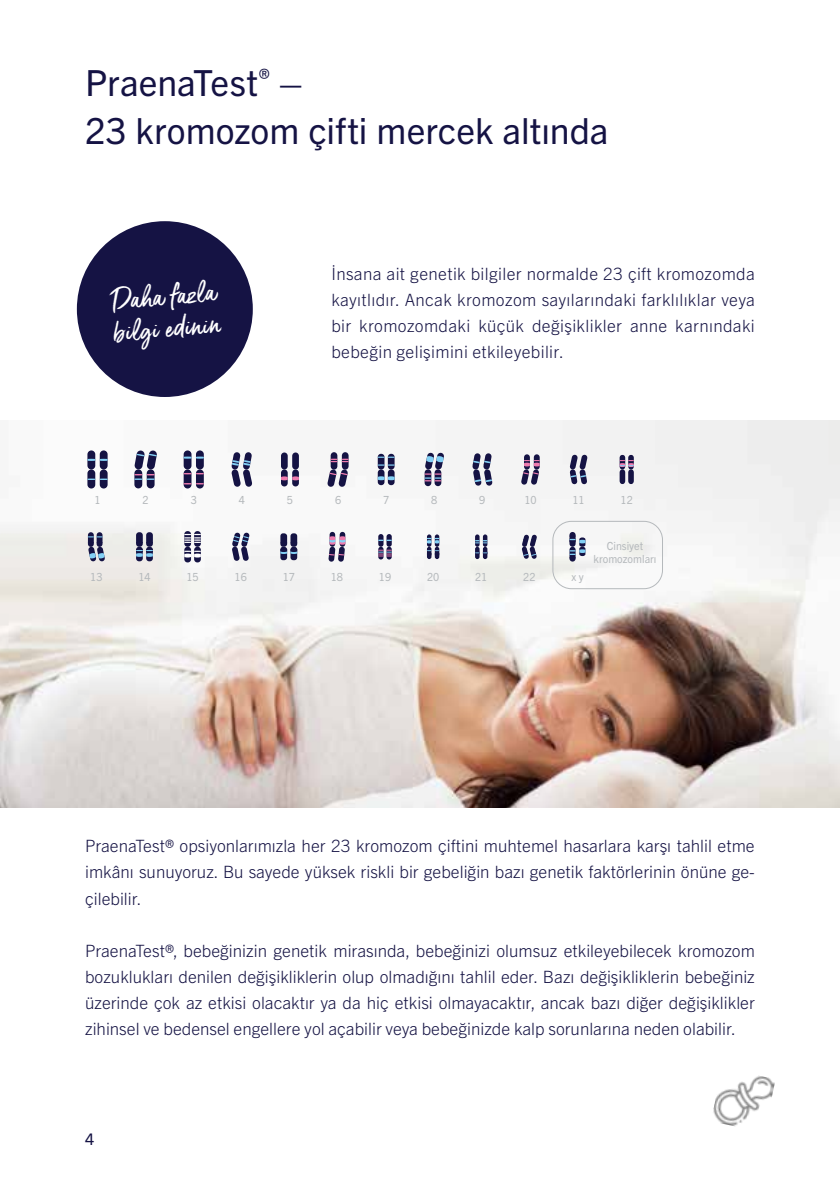
<style>
.page{position:relative;width:840px;height:1191px;background:#fff}
.page>*{position:absolute;margin:0;border:0;box-sizing:border-box;transform-origin:0 0}
.t1{font:36px/48px "Trade Gothic Next LT Pro";color:#151344}
.t2{font:28px/32px "Gotcha Standup HD";color:#fff}
.t3{font:300 17px/26px "Trade Gothic Next LT Pro";color:#151344;text-align:justify}
.t4{font:16px "Trade Gothic Next LT Pro";color:#151344}
.t5{font:11.2px/13.2px "Trade Gothic Next LT Pro";color:#b5b9bc;text-align:center;scale:.95 1}
</style>
<div class="page">
<img style="left:0;top:420px;width:839px;height:387px">
<img style="left:713px;top:1075px;width:62px;height:52px">
<div style="left:77px;top:221px;width:176px;height:176px;background:#151344;border-radius:50%"></div>
<div style="left:619px;top:455px;width:6px;height:14px;background:#151344;border-radius:3px"></div>
<div style="left:619px;top:469px;width:6px;height:15px;background:#151344;border-radius:3px"></div>
<div style="left:628px;top:455px;width:5px;height:14px;background:#151344;border-radius:3px"></div>
<div style="left:628px;top:469px;width:5px;height:15px;background:#151344;border-radius:3px"></div>
<svg style="left:619px;top:460px;width:14px;height:7px"></svg>
<div style="left:87px;top:450px;width:8px;height:19px;background:#151344;border-radius:4px"></div>
<div style="left:87px;top:469px;width:8px;height:19px;background:#151344;border-radius:4px"></div>
<div style="left:100px;top:450px;width:7px;height:19px;background:#151344;border-radius:4px"></div>
<svg style="left:87px;top:459px;width:20px;height:2px"></svg>
<div style="left:100px;top:469px;width:7px;height:19px;background:#151344;border-radius:4px"></div>
<svg style="left:87px;top:478px;width:20px;height:2px"></svg>
<div style="left:134px;top:469px;width:8px;height:19px;background:#151344;border-radius:4px"></div>
<div style="left:147px;top:469px;width:7px;height:19px;background:#151344;border-radius:4px"></div>
<svg style="left:134px;top:450px;width:23px;height:30px"></svg>
<div style="left:377px;top:454px;width:7px;height:15px;background:#151344;border-radius:3px"></div>
<div style="left:377px;top:469px;width:7px;height:16px;background:#151344;border-radius:3px"></div>
<div style="left:387px;top:454px;width:7px;height:15px;background:#151344;border-radius:3px"></div>
<div style="left:387px;top:469px;width:7px;height:16px;background:#151344;border-radius:3px"></div>
<svg style="left:377px;top:476px;width:17px;height:4px"></svg>
<svg style="left:377px;top:464px;width:17px;height:2px"></svg>
<svg style="left:377px;top:456px;width:17px;height:2px"></svg>
<div style="left:281px;top:452px;width:6px;height:17px;background:#151344;border-radius:3px"></div>
<div style="left:281px;top:469px;width:6px;height:17px;background:#151344;border-radius:3px"></div>
<div style="left:292px;top:452px;width:7px;height:17px;background:#151344;border-radius:3px"></div>
<div style="left:292px;top:469px;width:7px;height:17px;background:#151344;border-radius:3px"></div>
<svg style="left:281px;top:476px;width:18px;height:4px"></svg>
<svg style="left:424px;top:469px;width:7px;height:17px"></svg>
<svg style="left:434px;top:469px;width:7px;height:17px"></svg>
<svg style="left:424px;top:452px;width:20px;height:29px"></svg>
<div style="left:330px;top:452px;width:7px;height:17px;background:#151344;border-radius:3px"></div>
<div style="left:341px;top:452px;width:7px;height:17px;background:#151344;border-radius:3px"></div>
<svg style="left:327px;top:469px;width:21px;height:18px"></svg>
<svg style="left:330px;top:458px;width:18px;height:4px"></svg>
<div style="left:523px;top:454px;width:6px;height:15px;background:#151344;border-radius:3px"></div>
<div style="left:533px;top:454px;width:6px;height:15px;background:#151344;border-radius:3px"></div>
<svg style="left:520px;top:460px;width:19px;height:25px"></svg>
<svg style="left:231px;top:452px;width:21px;height:35px"></svg>
<svg style="left:569px;top:454px;width:18px;height:30px"></svg>
<svg style="left:472px;top:453px;width:20px;height:33px"></svg>
<div style="left:183px;top:450px;width:8px;height:19px;background:#151344;border-radius:4px"></div>
<div style="left:196px;top:450px;width:8px;height:19px;background:#151344;border-radius:4px"></div>
<svg style="left:183px;top:469px;width:8px;height:19px"></svg>
<svg style="left:196px;top:469px;width:8px;height:19px"></svg>
<svg style="left:183px;top:456px;width:21px;height:3px"></svg>
<svg style="left:183px;top:473px;width:21px;height:1px"></svg>
<svg style="left:183px;top:483px;width:21px;height:1px"></svg>
<svg style="left:194px;top:531px;width:7px;height:16px"></svg>
<svg style="left:194px;top:547px;width:7px;height:15px"></svg>
<svg style="left:184px;top:531px;width:7px;height:16px"></svg>
<svg style="left:184px;top:547px;width:7px;height:15px"></svg>
<svg style="left:184px;top:550px;width:17px;height:7px"></svg>
<svg style="left:184px;top:534px;width:17px;height:9px"></svg>
<div style="left:136px;top:532px;width:7px;height:15px;background:#151344;border-radius:3px"></div>
<div style="left:136px;top:547px;width:7px;height:14px;background:#151344;border-radius:3px"></div>
<div style="left:146px;top:532px;width:7px;height:15px;background:#151344;border-radius:3px"></div>
<div style="left:146px;top:547px;width:7px;height:14px;background:#151344;border-radius:3px"></div>
<svg style="left:136px;top:542px;width:17px;height:15px"></svg>
<svg style="left:232px;top:532px;width:17px;height:29px"></svg>
<div style="left:88px;top:532px;width:6px;height:15px;background:#151344;border-radius:3px"></div>
<div style="left:97px;top:532px;width:5px;height:15px;background:#151344;border-radius:3px"></div>
<svg style="left:88px;top:536px;width:17px;height:25px"></svg>
<div style="left:280px;top:533px;width:7px;height:14px;background:#151344;border-radius:3px"></div>
<div style="left:280px;top:547px;width:7px;height:13px;background:#151344;border-radius:3px"></div>
<div style="left:290px;top:533px;width:7px;height:14px;background:#151344;border-radius:3px"></div>
<div style="left:290px;top:547px;width:7px;height:13px;background:#151344;border-radius:3px"></div>
<svg style="left:280px;top:542px;width:17px;height:12px"></svg>
<div style="left:329px;top:532px;width:6px;height:15px;background:#151344;border-radius:3px"></div>
<div style="left:339px;top:532px;width:6px;height:15px;background:#151344;border-radius:3px"></div>
<svg style="left:328px;top:536px;width:17px;height:25px"></svg>
<svg style="left:426px;top:534px;width:5px;height:13px"></svg>
<div style="left:426px;top:547px;width:5px;height:12px;background:#151344;border-radius:2px"></div>
<svg style="left:434px;top:534px;width:5px;height:13px"></svg>
<div style="left:434px;top:547px;width:5px;height:12px;background:#151344;border-radius:2px"></div>
<svg style="left:426px;top:538px;width:13px;height:5px"></svg>
<svg style="left:426px;top:550px;width:13px;height:6px"></svg>
<svg style="left:475px;top:534px;width:4px;height:13px"></svg>
<svg style="left:475px;top:547px;width:4px;height:12px"></svg>
<svg style="left:482px;top:534px;width:5px;height:13px"></svg>
<div style="left:482px;top:547px;width:5px;height:12px;background:#151344;border-radius:2px"></div>
<svg style="left:475px;top:540px;width:12px;height:3px"></svg>
<svg style="left:475px;top:551px;width:12px;height:3px"></svg>
<div style="left:378px;top:534px;width:5px;height:13px;background:#151344;border-radius:3px"></div>
<svg style="left:378px;top:547px;width:5px;height:12px"></svg>
<div style="left:386px;top:534px;width:5px;height:13px;background:#151344;border-radius:3px"></div>
<svg style="left:378px;top:539px;width:13px;height:2px"></svg>
<svg style="left:386px;top:547px;width:5px;height:12px"></svg>
<svg style="left:378px;top:550px;width:13px;height:6px"></svg>
<svg style="left:521px;top:534px;width:15px;height:25px"></svg>
<div style="left:569px;top:532px;width:6px;height:15px;background:#151344;border-radius:3px"></div>
<div style="left:569px;top:547px;width:6px;height:14px;background:#151344;border-radius:3px"></div>
<svg style="left:569px;top:535px;width:16px;height:23px"></svg>
<div style="left:552px;top:521px;width:110px;height:68px;border:1px solid #b5b9bc;border-radius:19px"></div>
<h1 class="t1" style="left:85px;top:56px;width:524px">PraenaTest<sup>®</sup> –<br>23 kromozom çifti mercek altında</h1>
<h2 class="t2" style="left:109px;top:286px;width:109px;rotate:-5deg">Daha fazla bilgi edinin</h2>
<p class="t3" style="left:331px;top:259px;width:424px">İnsana ait genetik bilgiler normalde 23 çift kromozomda kayıtlıdır. Ancak kromozom sayılarındaki farklılıklar veya bir kromozomdaki küçük değişiklikler anne karnındaki bebeğin gelişimini etkileyebilir.</p>
<p class="t5" style="left:94px;top:492px;width:8px">1</p>
<p class="t5" style="left:142px;top:492px;width:8px">2</p>
<p class="t5" style="left:191px;top:492px;width:8px">3</p>
<p class="t5" style="left:239px;top:492px;width:8px">4</p>
<p class="t5" style="left:287px;top:492px;width:8px">5</p>
<p class="t5" style="left:335px;top:492px;width:8px">6</p>
<p class="t5" style="left:383px;top:492px;width:8px">7</p>
<p class="t5" style="left:431px;top:492px;width:8px">8</p>
<p class="t5" style="left:479px;top:492px;width:8px">9</p>
<p class="t5" style="left:524px;top:492px;width:14px">10</p>
<p class="t5" style="left:572px;top:492px;width:14px">11</p>
<p class="t5" style="left:620px;top:492px;width:14px">12</p>
<p class="t5" style="left:90px;top:569px;width:14px">13</p>
<p class="t5" style="left:138px;top:569px;width:14px">14</p>
<p class="t5" style="left:186px;top:569px;width:14px">15</p>
<p class="t5" style="left:234px;top:569px;width:14px">16</p>
<p class="t5" style="left:282px;top:569px;width:14px">17</p>
<p class="t5" style="left:330px;top:569px;width:14px">18</p>
<p class="t5" style="left:379px;top:569px;width:14px">19</p>
<p class="t5" style="left:427px;top:569px;width:14px">20</p>
<p class="t5" style="left:475px;top:569px;width:14px">21</p>
<p class="t5" style="left:523px;top:569px;width:14px">22</p>
<p class="t5" style="left:571px;top:569px;width:14px">x y</p>
<p class="t5" style="left:593px;top:538px;width:68px">Cinsiyet kromozomları</p>
<p class="t3" style="left:85px;top:832px;width:671px">PraenaTest® opsiyonlarımızla her 23 kromozom çiftini muhtemel hasarlara karşı tahlil etme imkânı sunuyoruz. Bu sayede yüksek riskli bir gebeliğin bazı genetik faktörlerinin önüne ge&shy;çilebilir.</p>
<p class="t3" style="left:85px;top:936px;width:671px">PraenaTest®, bebeğinizin genetik mirasında, bebeğinizi olumsuz etkileyebilecek kromozom bozuklukları denilen değişikliklerin olup olmadığını tahlil eder. Bazı değişikliklerin bebeğiniz üzerinde çok az etkisi olacaktır ya da hiç etkisi olmayacaktır, ancak bazı diğer değişiklikler zihinsel ve bedensel engellere yol açabilir veya bebeğinizde kalp sorunlarına neden olabilir.</p>
<p class="t4" style="left:85px;top:1128px;width:11px">4</p>
</div>
